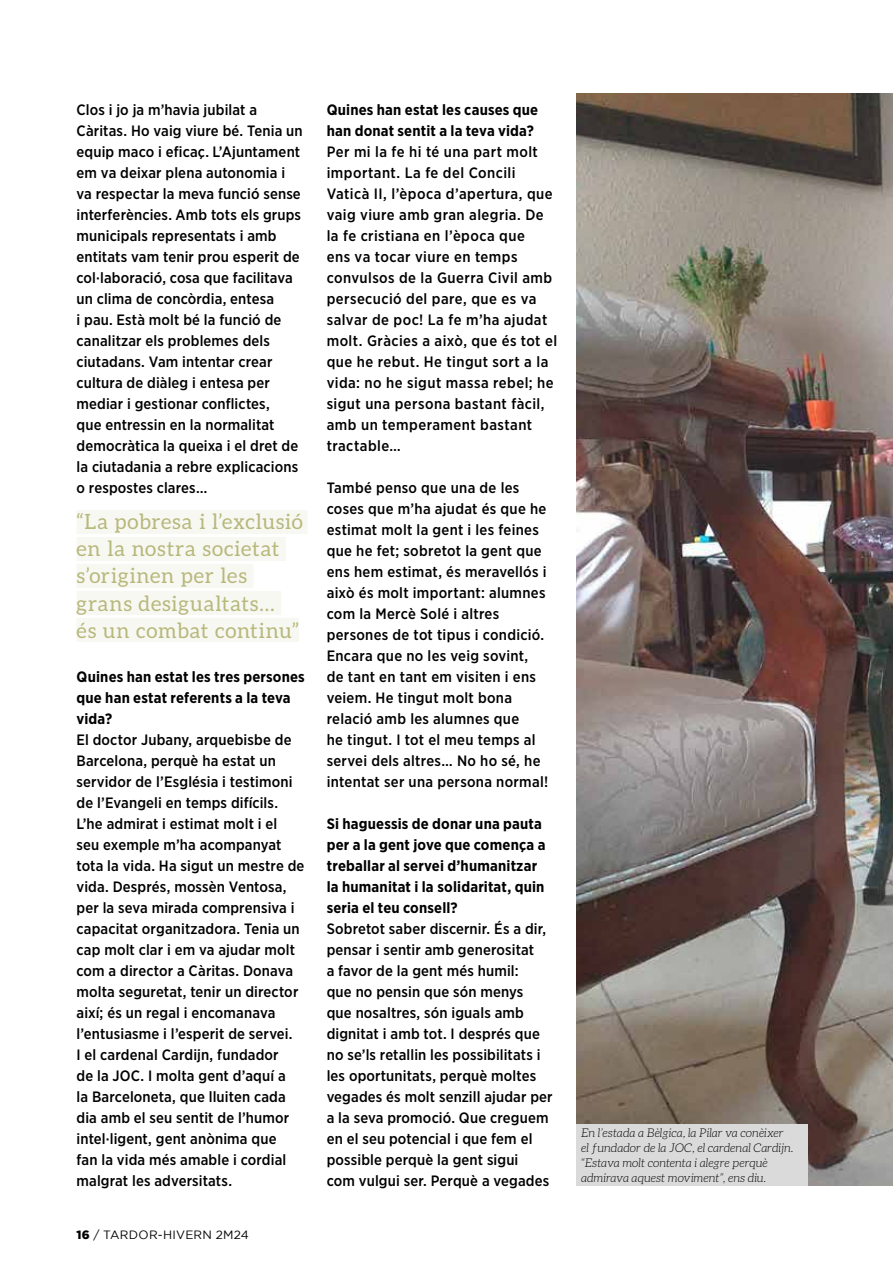
<style>
.page{position:relative;width:893px;height:1263px;background:#fff}
.page>*{position:absolute;margin:0;border:0;box-sizing:border-box;transform-origin:0 0}
.t1{font:21px/27px "Aleo";letter-spacing:.04em;color:#b7b87b}
.t2{font:500 15px/21px "Gotham Narrow";letter-spacing:.01em;color:#000}
.t3{font:500 15px/21px "Gotham Narrow";letter-spacing:.03em;color:#000}
.t4{font:700 15px/21px "Gotham Narrow";letter-spacing:.01em;color:#000}
.t5{font:italic 300 12px/15px "Aleo";color:#000}
.t6{font:12px "Gotham";letter-spacing:.02em;color:#000}
.s1{font-weight:900}
</style>
<div class="page">
<div style="left:77px;top:510px;width:231px;height:24px;background:#f8f8f3"></div>
<div style="left:77px;top:537px;width:209px;height:24px;background:#f8f8f3"></div>
<div style="left:77px;top:564px;width:177px;height:24px;background:#f8f8f3"></div>
<div style="left:77px;top:591px;width:204px;height:24px;background:#f8f8f3"></div>
<div style="left:77px;top:618px;width:222px;height:24px;background:#f8f8f3"></div>
<img style="left:577px;top:94px;width:316px;height:1092px">
<div style="left:577px;top:1124px;width:231px;height:61px;background:#dadada"></div>
<p class="t2" style="left:77px;top:99px;width:228px">Clos i jo ja m’havia jubilat a<br>Càritas. Ho vaig viure bé. Tenia un equip maco i eficaç. L’Ajuntament em va deixar plena autonomia i va respectar la meva funció sense interferències. Amb tots els grups municipals representats i amb entitats vam tenir prou esperit de col·laboració, cosa que facilitava un clima de concòrdia, entesa<br>i pau. Està molt bé la funció de canalitzar els problemes dels ciutadans. Vam intentar crear cultura de diàleg i entesa per mediar i gestionar conflictes,<br>que entressin en la normalitat democràtica la queixa i el dret de la ciutadania a rebre explicacions o respostes clares…</p>
<h1 class="t1" style="left:77px;top:508px;width:228px">“La pobresa i l’exclusió en la nostra societat s’originen per les grans desigualtats…<br>és un combat continu”</h1>
<p class="t4" style="left:77px;top:666px;width:230px">Quines han estat les tres persones que han estat referents a la teva vida?</p>
<p class="t2" style="left:77px;top:729px;width:229px">El doctor Jubany, arquebisbe de<br>Barcelona, perquè ha estat un servidor de l’Església i testimoni de l’Evangeli en temps difícils.<br>L’he admirat i estimat molt i el<br>seu exemple m’ha acompanyat tota la vida. Ha sigut un mestre de vida. Després, mossèn Ventosa, per la seva mirada comprensiva i capacitat organitzadora. Tenia un cap molt clar i em va ajudar molt com a director a Càritas. Donava molta seguretat, tenir un director així; és un regal i encomanava l’entusiasme i l’esperit de servei.<br>I el cardenal Cardijn, fundador<br>de la JOC. I molta gent d’aquí a<br>la Barceloneta, que lluiten cada dia amb el seu sentit de l’humor intel·ligent, gent anònima que<br>fan la vida més amable i cordial malgrat les adversitats.</p>
<p class="t6" style="left:77px;top:1228px;width:174px"><span class="s1">16</span> / TARDOR-HIVERN 2M24</p>
<p class="t4" style="left:327px;top:99px;width:213px">Quines han estat les causes que han donat sentit a la teva vida?</p>
<p class="t3" style="left:327px;top:141px;width:232px">Per mi la fe hi té una part molt important. La fe del Concili<br>Vaticà II, l’època d’apertura, que vaig viure amb gran alegria. De la fe cristiana en l’època que<br>ens va tocar viure en temps convulsos de la Guerra Civil amb persecució del pare, que es va salvar de poc! La fe m’ha ajudat molt. Gràcies a això, que és tot el que he rebut. He tingut sort a la vida: no he sigut massa rebel; he sigut una persona bastant fàcil, amb un temperament bastant tractable…</p>
<p class="t2" style="left:327px;top:477px;width:223px">També penso que una de les coses que m’ha ajudat és que he estimat molt la gent i les feines que he fet; sobretot la gent que ens hem estimat, és meravellós i això és molt important: alumnes com la Mercè Solé i altres persones de tot tipus i condició.<br>Encara que no les veig sovint, de tant en tant em visiten i ens veiem. He tingut molt bona relació amb les alumnes que<br>he tingut. I tot el meu temps al servei dels altres… No ho sé, he intentat ser una persona normal!</p>
<p class="t4" style="left:327px;top:813px;width:220px">Si haguessis de donar una pauta per a la gent jove que comença a treballar al servei d’humanitzar la humanitat i la solidaritat, quin seria el teu consell?</p>
<p class="t2" style="left:327px;top:918px;width:227px">Sobretot saber discernir. És a dir, pensar i sentir amb generositat<br>a favor de la gent més humil:<br>que no pensin que són menys<br>que nosaltres, són iguals amb dignitat i amb tot. I després que no se’ls retallin les possibilitats i les oportunitats, perquè moltes vegades és molt senzill ajudar per a la seva promoció. Que creguem en el seu potencial i que fem el possible perquè la gent sigui<br>com vulgui ser. Perquè a vegades</p>
<p class="t5" style="left:581px;top:1125px;width:214px">En l’estada a Bèlgica, la Pilar va conèixer el fundador de la JOC, el cardenal Cardijn. “Estava molt contenta i alegre perquè admirava aquest moviment”, ens diu.</p>
</div>
